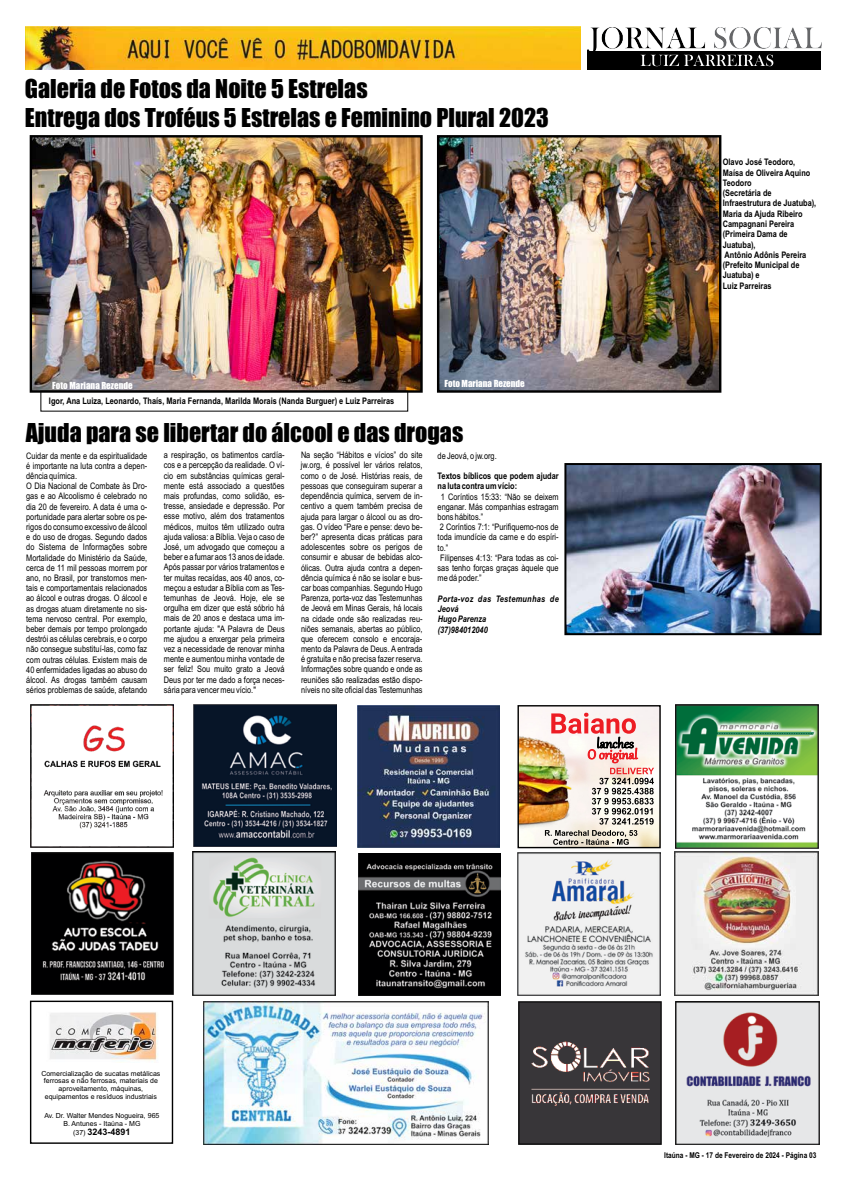
<style>
.page{position:relative;width:851px;height:1191px;background:#fff}
.page>*{position:absolute;margin:0;border:0;box-sizing:border-box;transform-origin:0 0}
.t1{font:24px/29.3px "Impact";color:#000}
.t2{font:9px/10.2px "Arial Narrow";color:#000}
.t3{font:700 9px/10.3px "Arial Narrow";color:#000}
.t4{font:italic 700 9px/10.3px "Arial Narrow";color:#000}
.t5{font:9px "Impact";color:#fff}
.t6{font:700 9px "Arial";color:#000}
.t7{font:700 8px "Arial Narrow";color:#000}
.t8{font:7px/7.8px "Arial";color:#000;text-align:center}
.s1{font-weight:400;font-size:7px}
</style>
<div class="page">
<img style="left:587px;top:28px;width:234px;height:24px">
<div style="left:587px;top:51px;width:233px;height:19px;background:#000"></div>
<svg style="left:640px;top:54px;width:133px;height:12px"></svg>
<img style="left:26px;top:27px;width:554px;height:43px">
<img style="left:440px;top:138px;width:278px;height:252px">
<div style="left:437px;top:135px;width:284px;height:258px;border:2px solid #000"></div>
<img style="left:33px;top:138px;width:386px;height:252px">
<div style="left:30px;top:135px;width:392px;height:258px;border:2px solid #000"></div>
<div style="left:40px;top:391px;width:368px;height:20px;border:1px solid #000"></div>
<img style="left:30px;top:704px;width:143px;height:143px">
<img style="left:192px;top:852px;width:144px;height:143px">
<img style="left:31px;top:852px;width:143px;height:143px">
<img style="left:675px;top:705px;width:143px;height:143px">
<img style="left:518px;top:1001px;width:143px;height:143px">
<img style="left:675px;top:1001px;width:143px;height:143px">
<div style="left:30px;top:1000px;width:143px;height:143px;border:1px solid #000"></div>
<img style="left:50px;top:1012px;width:108px;height:49px">
<img style="left:519px;top:707px;width:139px;height:139px">
<img style="left:519px;top:714px;width:65px;height:121px">
<div style="left:517px;top:705px;width:143px;height:143px;border:1px solid #000"></div>
<img style="left:551px;top:712px;width:103px;height:112px">
<svg style="left:545px;top:830px;width:92px;height:15px"></svg>
<img style="left:358px;top:853px;width:142px;height:142px">
<img style="left:193px;top:704px;width:143px;height:142px">
<img style="left:517px;top:852px;width:144px;height:143px">
<img style="left:357px;top:705px;width:142px;height:142px">
<img style="left:204px;top:1001px;width:285px;height:143px">
<img style="left:674px;top:851px;width:144px;height:144px">
<img style="left:567px;top:466px;width:251px;height:166px">
<div style="left:564px;top:463px;width:257px;height:172px;border:2px solid #000"></div>
<h1 class="t1" style="left:25px;top:73px;width:525px">Galeria de Fotos da Noite 5 Estrelas<br>Entrega dos Troféus 5 Estrelas e Feminino Plural 2023</h1>
<p class="t5" style="left:52px;top:378px;width:82px">Foto Mariana Rezende</p>
<p class="t5" style="left:444px;top:376px;width:82px">Foto Mariana Rezende</p>
<p class="t3" style="left:49px;top:395px;width:347px">Igor, Ana Luiza, Leonardo, Thaís, Maria Fernanda, Marilda Morais (Nanda Burguer) e Luiz Parreiras</p>
<h1 class="t1" style="left:26px;top:417px;width:439px">Ajuda para se libertar do álcool e das drogas</h1>
<p class="t2" style="left:26px;top:450px;width:123px">Cuidar da mente e da espiritualidade é importante na luta contra a depen&shy;dência química.<br>O Dia Nacional de Combate às Dro&shy;gas e ao Alcoolismo é celebrado no dia 20 de fevereiro. A data é uma o&shy;portunidade para alertar sobre os pe&shy;rigos do consumo excessivo de álcool e do uso de drogas. Segundo dados do Sistema de Informações sobre Mortalidade do Ministério da Saúde, cerca de 11 mil pessoas morrem por ano, no Brasil, por transtornos men&shy;tais e comportamentais relacionados ao álcool e outras drogas. O álcool e as drogas atuam diretamente no sis&shy;tema nervoso central. Por exemplo, beber demais por tempo prolongado destrói as células cerebrais, e o corpo não consegue substituí-las, como faz com outras células. Existem mais de 40 enfermidades ligadas ao abuso do álcool. As drogas também causam sérios problemas de saúde, afetando</p>
<p class="t2" style="left:164px;top:450px;width:122px;text-align:justify">a respiração, os batimentos cardía&shy;cos e a percepção da realidade. O ví&shy;cio em substâncias químicas geral&shy;mente está associado a questões mais profundas, como solidão, es&shy;tresse, ansiedade e depressão. Por esse motivo, além dos tratamentos médicos, muitos têm utilizado outra ajuda valiosa: a Bíblia. Veja o caso de José, um advogado que começou a beber e a fumar aos 13 anos de idade.<br>Após passar por vários tratamentos e ter muitas recaídas, aos 40 anos, co&shy;meçou a estudar a Bíblia com as Tes&shy;temunhas de Jeová. Hoje, ele se orgulha em dizer que está sóbrio há mais de 20 anos e destaca uma im&shy;portante ajuda: "A Palavra de Deus me ajudou a enxergar pela primeira vez a necessidade de renovar minha mente e aumentou minha vontade de ser feliz! Sou muito grato a Jeová Deus por ter me dado a força neces&shy;sária para vencer meu vício."</p>
<p class="t2" style="left:301px;top:450px;width:123px;text-align:justify">Na seção “Hábitos e vícios” do site jw.org, é possível ler vários relatos, como o de José. Histórias reais, de pessoas que conseguiram superar a dependência química, servem de in&shy;centivo a quem também precisa de ajuda para largar o álcool ou as dro&shy;gas. O vídeo “Pare e pense: devo be&shy;ber?” apresenta dicas práticas para adolescentes sobre os perigos de consumir e abusar de bebidas alco&shy;ólicas. Outra ajuda contra a depen&shy;dência química é não se isolar e bus&shy;car boas companhias. Segundo Hugo Parenza, porta-voz das Testemunhas de Jeová em Minas Gerais, há locais na cidade onde são realizadas reu&shy;niões semanais, abertas ao público, que oferecem consolo e encoraja&shy;mento da Palavra de Deus. A entrada é gratuita e não precisa fazer reserva.<br>Informações sobre quando e onde as reuniões são realizadas estão dispo&shy;níveis no site oficial das Testemunhas</p>
<p class="t2" style="left:437px;top:450px;width:61px">de Jeová, o jw.org.</p>
<p class="t3" style="left:437px;top:470px;width:123px">Textos bíblicos que podem ajudar na luta contra um vício:</p>
<p class="t2" style="left:437px;top:491px;width:123px;text-indent:3px">1 Coríntios 15:33: “Não se deixem enganar. Más companhias estragam bons hábitos.”<br>2 Coríntios 7:1: “Purifiquemo-nos de toda imundície da carne e do espíri&shy;to.”<br>Filipenses 4:13: “Para todas as coi&shy;sas tenho forças graças àquele que me dá poder.”</p>
<p class="t4" style="left:437px;top:593px;width:123px">Porta-voz das Testemunhas de<br>Jeová<br>Hugo Parenza<br>(37)984012040</p>
<p class="t3" style="left:722px;top:156px;width:95px">Olavo José Teodoro,<br>Maísa de Oliveira Aquino<br>Teodoro<br>(Secretária de<br>Infraestrutura de Juatuba),<br>Maria da Ajuda Ribeiro<br>Campagnani Pereira (Primeira Dama de<br>Juatuba),<br>Antônio Adônis Pereira (Prefeito Municipal de<br>Juatuba) e<br>Luiz Parreiras</p>
<p class="t8" style="left:41px;top:1069px;width:121px">Comercialização de sucatas metálicas ferrosas e não ferrosas, materiais de aproveitamento, máquinas, equipamentos e resíduos industriais</p>
<p class="t8" style="left:44px;top:1111px;width:117px">Av. Dr. Walter Mendes Nogueira, 965<br>B. Antunes - Itaúna - MG</p>
<p class="t6" style="left:73px;top:1125px;width:59px"><span class="s1">(37)</span> 3243-4891</p>
<p class="t7" style="left:664px;top:1149px;width:154px">Itaúna - MG - 17 de Fevereiro de 2024 - Página 03</p>
</div>
